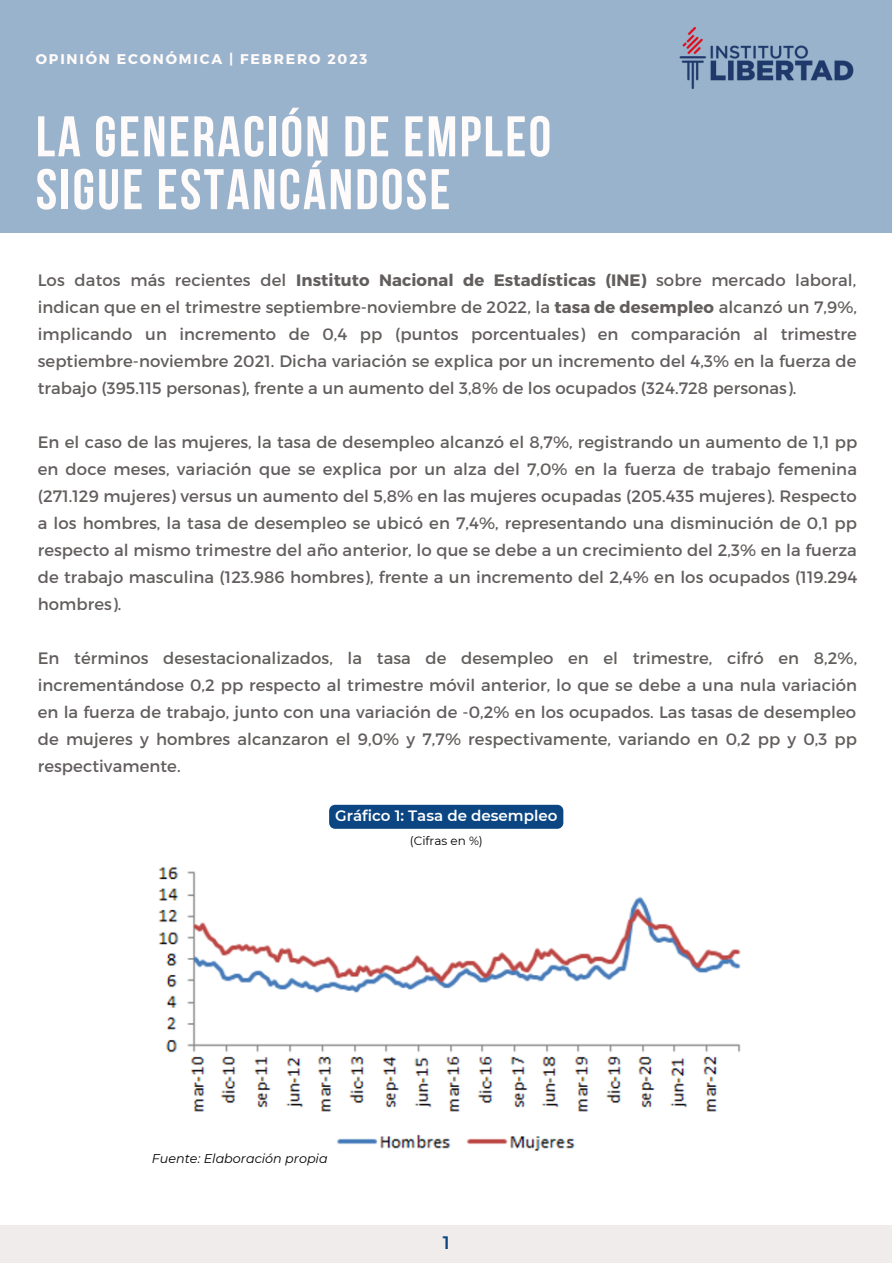
<style>
.page{position:relative;width:893px;height:1264px;background:#fff}
.page>*{position:absolute;margin:0;border:0;box-sizing:border-box;transform-origin:0 0}
.t1{font:57.15px/52.8px "Bebas Neue Cyrillic";letter-spacing:.04em;color:#fffbfa}
.t2{font:600 18px "Montserrat";color:#0b4682}
.t3{font:16.5px/27px "Montserrat";letter-spacing:.005em;color:#625e5d;text-align:justify}
.t4{font:600 15px "Montserrat";color:#fff}
.t5{font:700 14.1px "Montserrat";letter-spacing:.13em;color:#fffbfa}
.t6{font:italic 12.75px "Montserrat";color:#000}
.t7{font:12px "Montserrat";color:#000}
.s1{font-weight:700}
</style>
<div class="page">
<div style="left:0;top:0;width:891px;height:232px;background:#9ab3cc"></div>
<img style="left:679px;top:27px;width:175px;height:62px">
<div style="left:0;top:1225px;width:891px;height:37px;background:#f0eceb"></div>
<img style="left:158px;top:867px;width:583px;height:284px">
<div style="left:329px;top:804px;width:234px;height:24px;background:#0b4682"></div>
<p class="t5" style="left:36px;top:49px;width:333px">OPINIÓN ECONÓMICA | FEBRERO 2023</p>
<h1 class="t1" style="left:36px;top:116px;width:517px">LA GENERACIÓN DE EMPLEO<br>SIGUE ESTANCÁNDOSE</h1>
<p class="t3" style="left:38px;top:266px;width:820px">Los datos más recientes del <span class="s1">Instituto Nacional de Estadísticas (INE)</span> sobre mercado laboral, indican que en el trimestre septiembre-noviembre de 2022, la <span class="s1">tasa de desempleo</span> alcanzó un 7,9%, implicando un incremento de 0,4 pp (puntos porcentuales) en comparación al trimestre septiembre-noviembre 2021. Dicha variación se explica por un incremento del 4,3% en la fuerza de trabajo (395.115 personas), frente a un aumento del 3,8% de los ocupados (324.728 personas).</p>
<p class="t3" style="left:38px;top:427px;width:821px">En el caso de las mujeres, la tasa de desempleo alcanzó el 8,7%, registrando un aumento de 1,1 pp en doce meses, variación que se explica por un alza del 7,0% en la fuerza de trabajo femenina (271.129 mujeres) versus un aumento del 5,8% en las mujeres ocupadas (205.435 mujeres). Respecto a los hombres, la tasa de desempleo se ubicó en 7,4%, representando una disminución de 0,1 pp respecto al mismo trimestre del año anterior, lo que se debe a un crecimiento del 2,3% en la fuerza de trabajo masculina (123.986 hombres), frente a un incremento del 2,4% en los ocupados (119.294 hombres).</p>
<p class="t3" style="left:38px;top:643px;width:820px">En términos desestacionalizados, la tasa de desempleo en el trimestre, cifró en 8,2%, incrementándose 0,2 pp respecto al trimestre móvil anterior, lo que se debe a una nula variación en la fuerza de trabajo, junto con una variación de -0,2% en los ocupados. Las tasas de desempleo de mujeres y hombres alcanzaron el 9,0% y 7,7% respectivamente, variando en 0,2 pp y 0,3 pp respectivamente.</p>
<p class="t4" style="left:335px;top:806px;width:224px">Gráfico 1: Tasa de desempleo</p>
<p class="t7" style="left:410px;top:833px;width:75px">(Cifras en %)</p>
<p class="t6" style="left:152px;top:1150px;width:177px">Fuente: Elaboración propia</p>
<p class="t2" style="left:443px;top:1231px;width:8px">1</p>
</div>
